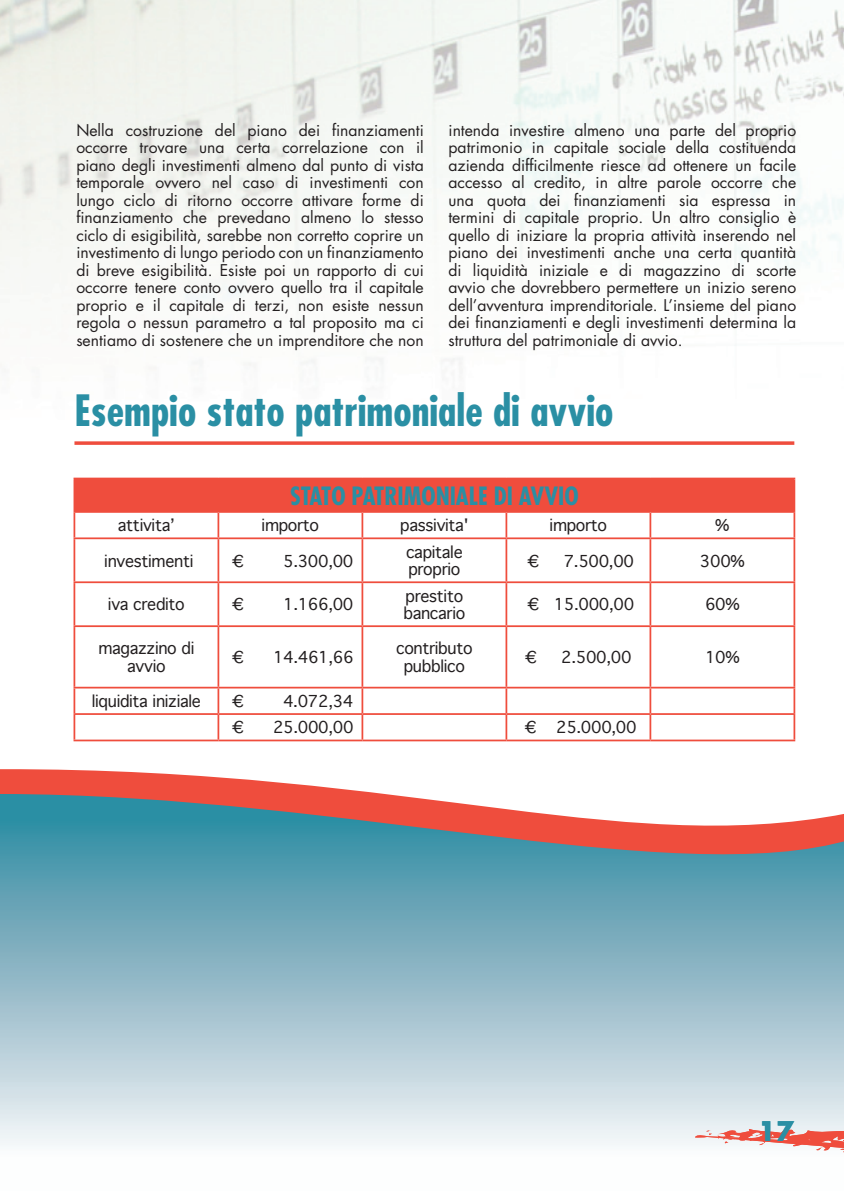
<style>
.page{position:relative;width:844px;height:1191px;background:#fff}
.page>*{position:absolute;margin:0;border:0;box-sizing:border-box;transform-origin:0 0}
.t1{font:700 condensed 42px "Futura";color:#2a8fa4}
.t2{font:700 26.25px "Futura";color:#2a8fa4}
.t3{font:700 condensed 24.5px "Futura";color:#2a8fa4}
.t4{font:15.75px/17.5px "Futura";color:#231f20;text-align:justify}
.t5{font:15.75px/17.5px "Geneva";letter-spacing:-.02em;color:#231f20}
</style>
<div class="page">
<svg style="left:0;top:897px;width:843px;height:249px;background:#a9c7d3"></svg>
<svg style="left:0;top:769px;width:843px;height:128px"></svg>
<img style="left:0;top:0;width:843px;height:742px">
<svg style="left:694px;top:1128px;width:149px;height:23px"></svg>
<div style="left:74px;top:478px;width:720px;height:34px;background:#ef4d3d"></div>
<hr style="left:73px;top:477px;width:145px;height:2px;background:#ef4d3d">
<hr style="left:73px;top:479px;width:2px;height:32px;background:#ef4d3d">
<hr style="left:218px;top:477px;width:144px;height:2px;background:#ef4d3d">
<hr style="left:362px;top:477px;width:144px;height:2px;background:#ef4d3d">
<hr style="left:506px;top:477px;width:144px;height:2px;background:#ef4d3d">
<hr style="left:650px;top:477px;width:145px;height:2px;background:#ef4d3d">
<hr style="left:793px;top:479px;width:2px;height:32px;background:#ef4d3d">
<hr style="left:73px;top:511px;width:145px;height:2px;background:#ef4d3d">
<hr style="left:73px;top:513px;width:2px;height:24px;background:#ef4d3d">
<hr style="left:218px;top:511px;width:144px;height:2px;background:#ef4d3d">
<hr style="left:217px;top:513px;width:2px;height:24px;background:#ef4d3d">
<hr style="left:362px;top:511px;width:144px;height:2px;background:#ef4d3d">
<hr style="left:361px;top:513px;width:2px;height:24px;background:#ef4d3d">
<hr style="left:506px;top:511px;width:144px;height:2px;background:#ef4d3d">
<hr style="left:505px;top:513px;width:2px;height:24px;background:#ef4d3d">
<hr style="left:650px;top:511px;width:145px;height:2px;background:#ef4d3d">
<hr style="left:649px;top:513px;width:2px;height:24px;background:#ef4d3d">
<hr style="left:793px;top:513px;width:2px;height:24px;background:#ef4d3d">
<hr style="left:73px;top:537px;width:145px;height:2px;background:#ef4d3d">
<hr style="left:73px;top:539px;width:2px;height:42px;background:#ef4d3d">
<hr style="left:218px;top:537px;width:144px;height:2px;background:#ef4d3d">
<hr style="left:217px;top:539px;width:2px;height:42px;background:#ef4d3d">
<hr style="left:362px;top:537px;width:144px;height:2px;background:#ef4d3d">
<hr style="left:361px;top:539px;width:2px;height:42px;background:#ef4d3d">
<hr style="left:506px;top:537px;width:144px;height:2px;background:#ef4d3d">
<hr style="left:505px;top:539px;width:2px;height:42px;background:#ef4d3d">
<hr style="left:650px;top:537px;width:145px;height:2px;background:#ef4d3d">
<hr style="left:649px;top:539px;width:2px;height:42px;background:#ef4d3d">
<hr style="left:793px;top:539px;width:2px;height:42px;background:#ef4d3d">
<hr style="left:73px;top:581px;width:145px;height:2px;background:#ef4d3d">
<hr style="left:73px;top:583px;width:2px;height:42px;background:#ef4d3d">
<hr style="left:218px;top:581px;width:144px;height:2px;background:#ef4d3d">
<hr style="left:217px;top:583px;width:2px;height:42px;background:#ef4d3d">
<hr style="left:362px;top:581px;width:144px;height:2px;background:#ef4d3d">
<hr style="left:361px;top:583px;width:2px;height:42px;background:#ef4d3d">
<hr style="left:506px;top:581px;width:144px;height:2px;background:#ef4d3d">
<hr style="left:505px;top:583px;width:2px;height:42px;background:#ef4d3d">
<hr style="left:650px;top:581px;width:145px;height:2px;background:#ef4d3d">
<hr style="left:649px;top:583px;width:2px;height:42px;background:#ef4d3d">
<hr style="left:793px;top:583px;width:2px;height:42px;background:#ef4d3d">
<hr style="left:73px;top:625px;width:145px;height:2px;background:#ef4d3d">
<hr style="left:73px;top:627px;width:2px;height:59px;background:#ef4d3d">
<hr style="left:218px;top:625px;width:144px;height:2px;background:#ef4d3d">
<hr style="left:217px;top:627px;width:2px;height:59px;background:#ef4d3d">
<hr style="left:362px;top:625px;width:144px;height:2px;background:#ef4d3d">
<hr style="left:361px;top:627px;width:2px;height:59px;background:#ef4d3d">
<hr style="left:506px;top:625px;width:144px;height:2px;background:#ef4d3d">
<hr style="left:505px;top:627px;width:2px;height:59px;background:#ef4d3d">
<hr style="left:650px;top:625px;width:145px;height:2px;background:#ef4d3d">
<hr style="left:649px;top:627px;width:2px;height:59px;background:#ef4d3d">
<hr style="left:793px;top:627px;width:2px;height:59px;background:#ef4d3d">
<hr style="left:73px;top:686px;width:145px;height:2px;background:#ef4d3d">
<hr style="left:73px;top:688px;width:2px;height:25px;background:#ef4d3d">
<hr style="left:218px;top:686px;width:144px;height:2px;background:#ef4d3d">
<hr style="left:217px;top:688px;width:2px;height:25px;background:#ef4d3d">
<hr style="left:362px;top:686px;width:144px;height:2px;background:#ef4d3d">
<hr style="left:361px;top:688px;width:2px;height:25px;background:#ef4d3d">
<hr style="left:506px;top:686px;width:144px;height:2px;background:#ef4d3d">
<hr style="left:505px;top:688px;width:2px;height:25px;background:#ef4d3d">
<hr style="left:650px;top:686px;width:145px;height:2px;background:#ef4d3d">
<hr style="left:649px;top:688px;width:2px;height:25px;background:#ef4d3d">
<hr style="left:793px;top:688px;width:2px;height:25px;background:#ef4d3d">
<hr style="left:73px;top:713px;width:145px;height:2px;background:#ef4d3d">
<hr style="left:73px;top:715px;width:2px;height:24px;background:#ef4d3d">
<hr style="left:218px;top:713px;width:144px;height:2px;background:#ef4d3d">
<hr style="left:217px;top:715px;width:2px;height:24px;background:#ef4d3d">
<hr style="left:362px;top:713px;width:144px;height:2px;background:#ef4d3d">
<hr style="left:361px;top:715px;width:2px;height:24px;background:#ef4d3d">
<hr style="left:506px;top:713px;width:144px;height:2px;background:#ef4d3d">
<hr style="left:505px;top:715px;width:2px;height:24px;background:#ef4d3d">
<hr style="left:650px;top:713px;width:145px;height:2px;background:#ef4d3d">
<hr style="left:649px;top:715px;width:2px;height:24px;background:#ef4d3d">
<hr style="left:793px;top:715px;width:2px;height:24px;background:#ef4d3d">
<hr style="left:73px;top:739px;width:145px;height:2px;background:#ef4d3d">
<hr style="left:218px;top:739px;width:144px;height:2px;background:#ef4d3d">
<hr style="left:362px;top:739px;width:144px;height:2px;background:#ef4d3d">
<hr style="left:506px;top:739px;width:144px;height:2px;background:#ef4d3d">
<hr style="left:650px;top:739px;width:145px;height:2px;background:#ef4d3d">
<svg style="left:74px;top:441px;width:720px;height:4px;background:#f06254"></svg>
<p class="t4" style="left:76px;top:121px;width:349px">Nella costruzione del piano dei finanziamenti occorre trovare una certa correlazione con il piano degli investimenti almeno dal punto di vista temporale ovvero nel caso di investimenti con lungo ciclo di ritorno occorre attivare forme di finanziamento che prevedano almeno lo stesso ciclo di esigibilità, sarebbe non corretto coprire un investimento di lungo periodo con un finanziamento di breve esigibilità. Esiste poi un rapporto di cui occorre tenere conto ovvero quello tra il capitale proprio e il capitale di terzi, non esiste nessun regola o nessun parametro a tal proposito ma ci sentiamo di sostenere che un imprenditore che non</p>
<p class="t4" style="left:448px;top:121px;width:349px">intenda investire almeno una parte del proprio patrimonio in capitale sociale della costituenda azienda difficilmente riesce ad ottenere un facile accesso al credito, in altre parole occorre che una quota dei finanziamenti sia espressa in termini di capitale proprio. Un altro consiglio è quello di iniziare la propria attività inserendo nel piano dei investimenti anche una certa quantità di liquidità iniziale e di magazzino di scorte avvio che dovrebbero permettere un inizio sereno dell’avventura imprenditoriale. L’insieme del piano dei finanziamenti e degli investimenti determina la struttura del patrimoniale di avvio.</p>
<h1 class="t1" style="left:74px;top:384px;width:540px">Esempio stato patrimoniale di avvio</h1>
<h3 class="t3" style="left:290px;top:480px;width:290px">STATO PATRIMONIALE DI AVVIO</h3>
<p class="t5" style="left:118px;top:516px;width:58px">attivitaʼ</p>
<p class="t5" style="left:261px;top:516px;width:59px">importo</p>
<p class="t5" style="left:400px;top:516px;width:70px">passivita'</p>
<p class="t5" style="left:549px;top:516px;width:59px">importo</p>
<p class="t5" style="left:715px;top:516px;width:16px">%</p>
<p class="t5" style="left:104px;top:552px;width:91px">investimenti</p>
<p class="t5" style="left:232px;top:552px;width:13px">€</p>
<p class="t5" style="left:283px;top:552px;width:72px">5.300,00</p>
<p class="t5" style="left:406px;top:543px;width:58px">capitale proprio</p>
<p class="t5" style="left:527px;top:552px;width:13px">€</p>
<p class="t5" style="left:563px;top:552px;width:72px">7.500,00</p>
<p class="t5" style="left:699px;top:552px;width:46px">300%</p>
<p class="t5" style="left:108px;top:595px;width:78px">iva credito</p>
<p class="t5" style="left:232px;top:595px;width:13px">€</p>
<p class="t5" style="left:283px;top:595px;width:72px">1.166,00</p>
<p class="t5" style="left:403px;top:587px;width:63px">prestito bancario</p>
<p class="t5" style="left:527px;top:595px;width:108px">€ 15.000,00</p>
<p class="t5" style="left:704px;top:595px;width:36px">60%</p>
<p class="t5" style="left:98px;top:639px;width:97px;text-align:center">magazzino di avvio</p>
<p class="t5" style="left:232px;top:648px;width:13px">€</p>
<p class="t5" style="left:273px;top:648px;width:82px">14.461,66</p>
<p class="t5" style="left:396px;top:639px;width:78px;text-align:center">contributo pubblico</p>
<p class="t5" style="left:525px;top:648px;width:13px">€</p>
<p class="t5" style="left:561px;top:648px;width:72px">2.500,00</p>
<p class="t5" style="left:704px;top:648px;width:36px">10%</p>
<p class="t5" style="left:92px;top:692px;width:111px">liquidita iniziale</p>
<p class="t5" style="left:232px;top:692px;width:13px">€</p>
<p class="t5" style="left:283px;top:692px;width:72px">4.072,34</p>
<p class="t5" style="left:232px;top:718px;width:13px">€</p>
<p class="t5" style="left:273px;top:718px;width:82px">25.000,00</p>
<p class="t5" style="left:525px;top:718px;width:113px">€ 25.000,00</p>
<h2 class="t2" style="left:758px;top:1113px;width:38px">17</h2>
</div>
